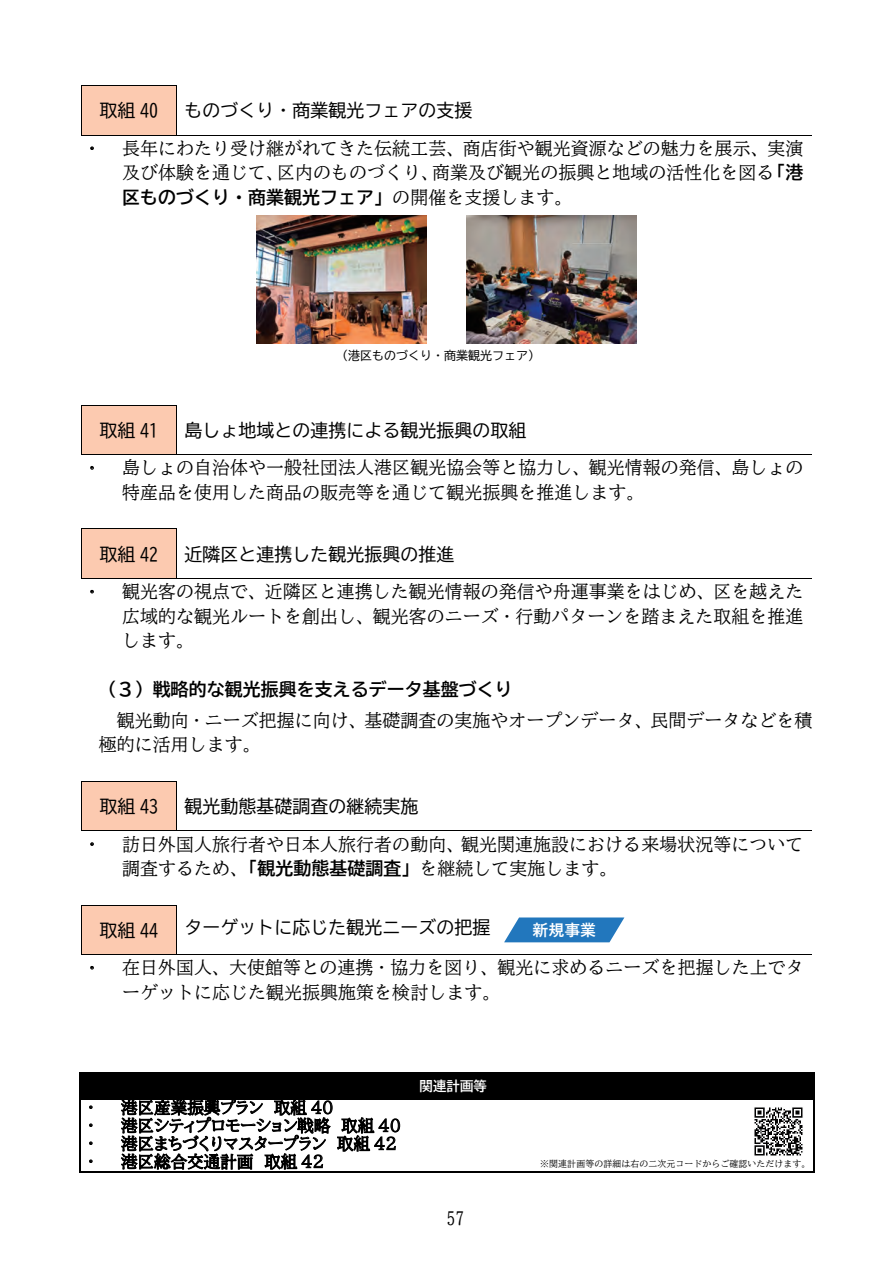
<style>
.page{position:relative;width:893px;height:1263px;background:#fff}
.page>*{position:absolute;margin:0;border:0;box-sizing:border-box;transform-origin:0 0}
.t1{font:17.85px/24.5px "BIZ UD Mincho Medium";letter-spacing:.01em;color:#000}
.t2{font:17.85px "BIZ UD Gothic";letter-spacing:.01em;color:#000}
.t3{font:17.85px "BIZ UD Gothic Bold";letter-spacing:.01em;color:#000}
.t4{font:16.5px/18px "BIZ UDP Mincho Medium";letter-spacing:.005em;color:#000}
.t5{font:700 15.9px "Yu Gothic";color:#fff}
.t6{font:13.35px "BIZ UD Gothic Bold";letter-spacing:.01em;color:#fff}
.t7{font:12px "BIZ UD Gothic";letter-spacing:.005em;color:#000}
.t8{font:8.85px "BIZ UD Mincho Medium";letter-spacing:.015em;color:#000}
.s1{font-family:"BIZ UD Gothic Bold"}
.s2{font-family:"BIZ UD Mincho Medium"}
</style>
<div class="page">
<div style="left:82px;top:86px;width:94px;height:49px;background:#fccab0"></div>
<hr style="left:82px;top:85px;width:94px;height:1px;background:#000">
<hr style="left:81px;top:86px;width:1px;height:49px;background:#000">
<hr style="left:176px;top:86px;width:1px;height:49px;background:#000">
<hr style="left:82px;top:135px;width:94px;height:1px;background:#000">
<hr style="left:177px;top:135px;width:553px;height:1px;background:#000">
<hr style="left:730px;top:135px;width:82px;height:1px;background:#000">
<div style="left:82px;top:406px;width:94px;height:48px;background:#fccab0"></div>
<hr style="left:82px;top:405px;width:94px;height:1px;background:#000">
<hr style="left:81px;top:406px;width:1px;height:48px;background:#000">
<hr style="left:176px;top:406px;width:1px;height:48px;background:#000">
<hr style="left:82px;top:454px;width:94px;height:1px;background:#000">
<hr style="left:177px;top:454px;width:553px;height:1px;background:#000">
<hr style="left:730px;top:454px;width:82px;height:1px;background:#000">
<div style="left:82px;top:529px;width:94px;height:49px;background:#fccab0"></div>
<hr style="left:82px;top:529px;width:94px;height:1px;background:#000">
<hr style="left:81px;top:529px;width:1px;height:49px;background:#000">
<hr style="left:176px;top:529px;width:1px;height:49px;background:#000">
<hr style="left:82px;top:578px;width:94px;height:1px;background:#000">
<hr style="left:177px;top:578px;width:553px;height:1px;background:#000">
<hr style="left:730px;top:578px;width:82px;height:1px;background:#000">
<div style="left:82px;top:782px;width:94px;height:48px;background:#fccab0"></div>
<hr style="left:82px;top:781px;width:94px;height:1px;background:#000">
<hr style="left:81px;top:782px;width:1px;height:48px;background:#000">
<hr style="left:176px;top:782px;width:1px;height:48px;background:#000">
<hr style="left:82px;top:830px;width:94px;height:1px;background:#000">
<hr style="left:177px;top:830px;width:553px;height:1px;background:#000">
<hr style="left:730px;top:830px;width:82px;height:1px;background:#000">
<div style="left:82px;top:905px;width:94px;height:49px;background:#fccab0"></div>
<hr style="left:82px;top:905px;width:94px;height:1px;background:#000">
<hr style="left:81px;top:905px;width:1px;height:49px;background:#000">
<hr style="left:176px;top:905px;width:1px;height:49px;background:#000">
<hr style="left:82px;top:954px;width:94px;height:1px;background:#000">
<hr style="left:177px;top:954px;width:553px;height:1px;background:#000">
<hr style="left:730px;top:954px;width:82px;height:1px;background:#000">
<div style="left:81px;top:1073px;width:732px;height:25px;background:#000"></div>
<hr style="left:81px;top:1072px;width:732px;height:1px;background:#000">
<hr style="left:79px;top:1073px;width:2px;height:25px;background:#000">
<hr style="left:81px;top:1098px;width:732px;height:1px;background:#000">
<svg style="left:813px;top:1072px;width:1px;height:27px"></svg>
<hr style="left:79px;top:1099px;width:2px;height:72px;background:#000">
<hr style="left:81px;top:1171px;width:732px;height:2px;background:#000">
<hr style="left:813px;top:1099px;width:1px;height:72px;background:#000">
<img style="left:754px;top:1107px;width:49px;height:49px">
<img style="left:256px;top:216px;width:170px;height:127px">
<img style="left:466px;top:216px;width:170px;height:127px">
<svg style="left:504px;top:917px;width:120px;height:25px;background:#4089c6"></svg>
<p class="t2" style="left:100px;top:102px;width:60px">取組 40</p>
<p class="t2" style="left:185px;top:102px;width:289px">ものづくり・商業観光フェアの支援</p>
<p class="t1" style="left:122px;top:136px;width:683px">長年にわたり受け継がれてきた伝統工芸、商店街や観光資源などの魅力を展示、実演及び体験を通じて、区内のものづくり、商業及び観光の振興と地域の活性化を図る<span class="s1">「港</span></p>
<p class="t3" style="left:122px;top:188px;width:451px">区ものづくり・商業観光フェア」<span class="s2">の開催を支援します。</span></p>
<p class="t7" style="left:336px;top:349px;width:206px">（港区ものづくり・商業観光フェア）</p>
<p class="t2" style="left:100px;top:421px;width:60px">取組 41</p>
<p class="t2" style="left:185px;top:421px;width:343px">島しょ地域との連携による観光振興の取組</p>
<p class="t1" style="left:122px;top:455px;width:683px">島しょの自治体や一般社団法人港区観光協会等と協力し、観光情報の発信、島しょの特産品を使用した商品の販売等を通じて観光振興を推進します。</p>
<p class="t2" style="left:100px;top:545px;width:60px">取組 42</p>
<p class="t2" style="left:185px;top:545px;width:271px">近隣区と連携した観光振興の推進</p>
<p class="t1" style="left:122px;top:579px;width:683px;text-align:justify">観光客の視点で、近隣区と連携した観光情報の発信や舟運事業をはじめ、区を越えた広域的な観光ルートを創出し、観光客のニーズ・行動パターンを踏まえた取組を推進します。</p>
<p class="t3" style="left:99px;top:680px;width:415px">（３）戦略的な観光振興を支えるデータ基盤づくり</p>
<p class="t1" style="left:99px;top:707px;width:715px;text-indent:18px">観光動向・ニーズ把握に向け、基礎調査の実施やオープンデータ、民間データなどを積極的に活用します。</p>
<p class="t2" style="left:100px;top:797px;width:60px">取組 43</p>
<p class="t2" style="left:185px;top:797px;width:235px">観光動態基礎調査の継続実施</p>
<p class="t1" style="left:122px;top:831px;width:682px">訪日外国人旅行者や日本人旅行者の動向、観光関連施設における来場状況等について調査するため、<span class="s1">「観光動態基礎調査」</span>を継続して実施します。</p>
<p class="t2" style="left:100px;top:921px;width:60px">取組 44</p>
<p class="t2" style="left:185px;top:918px;width:307px">ターゲットに応じた観光ニーズの把握</p>
<p class="t1" style="left:122px;top:955px;width:683px">在日外国人、大使館等との連携・協力を図り、観光に求めるニーズを把握した上でターゲットに応じた観光振興施策を検討します。</p>
<p class="t5" style="left:533px;top:921px;width:65px">新規事業</p>
<p class="t4" style="left:121px;top:1098px;width:281px">港区産業振興プラン 取組 40<br>港区シティプロモーション戦略 取組 40港区まちづくりマスタープラン 取組 42港区総合交通計画 取組 42</p>
<p class="t6" style="left:420px;top:1079px;width:69px">関連計画等</p>
<p class="t1" style="left:447px;top:1206px;width:19px">57</p>
<p class="t8" style="left:540px;top:1159px;width:272px">※関連計画等の詳細は右の二次元コードからご確認いただけます。</p>
</div>
